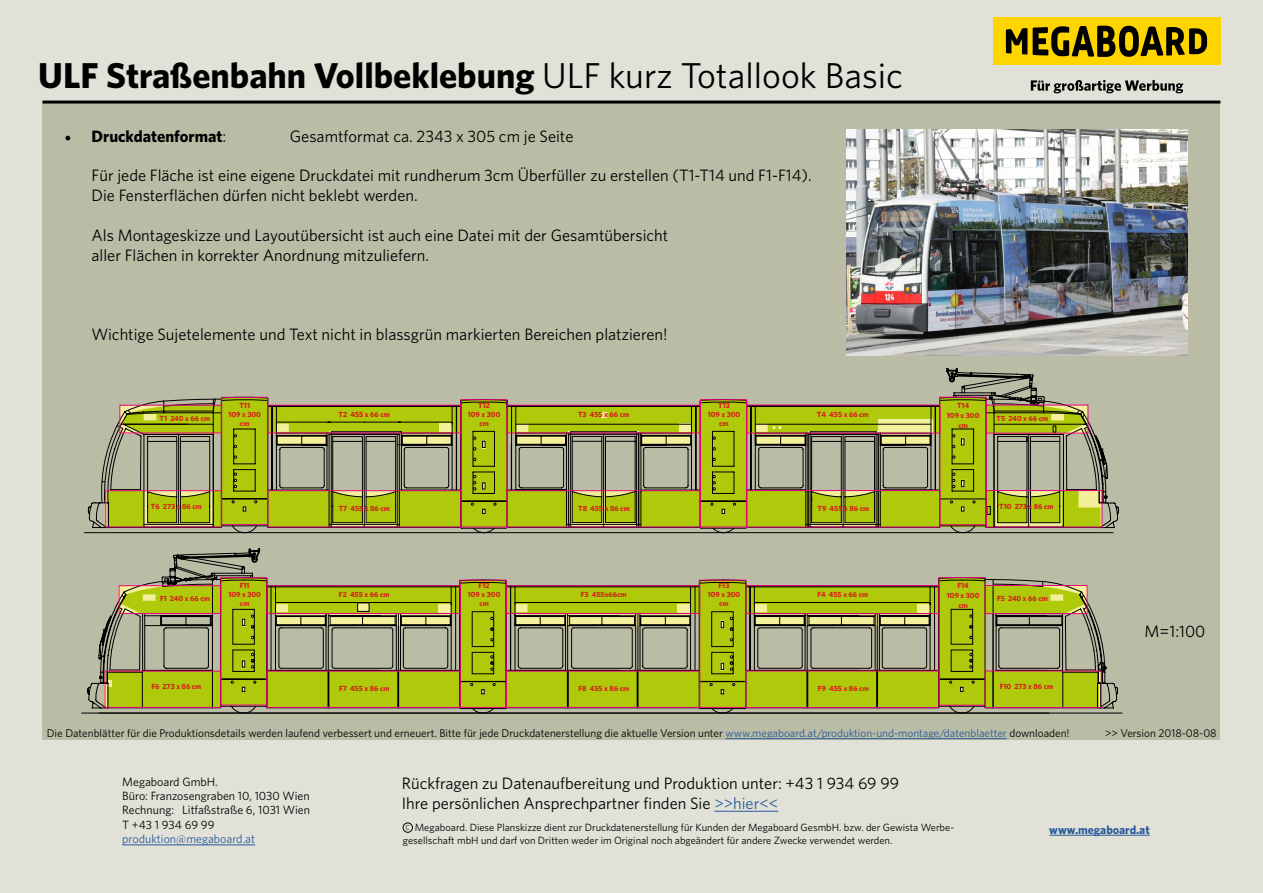
<style>
.page{position:relative;width:1263px;height:893px;background:#e1e1d8}
.page>*{position:absolute;margin:0;border:0;box-sizing:border-box;transform-origin:0 0}
.t1{font:700 36px "Whitney";color:#000}
.t2{font:16.5px/19.8px "Whitney";color:#000}
.t3{font:700 16.5px "Whitney";color:#000}
.t4{font:12px/14.4px "Whitney";color:#000}
.t5{font:12px "Whitney";color:#275b9b}
.t6{font:700 12px "Whitney";color:#275b9b}
.t7{font:11.25px "Whitney";color:#000}
.t8{font:10.5px/12.6px "Whitney";color:#000}
.t9{font:700 7.5px/9px "Whitney";color:#d71f1c;text-align:center}
.s1{font-weight:400}
.s2{font-family:"Minion Pro";font-weight:400;font-size:18px}
.s3{color:#275b9b}
</style>
<div class="page">
<div style="left:43px;top:102px;width:1177px;height:638px;background:#bbbca6"></div>
<hr style="left:43px;top:101px;width:1177px;height:3px;background:#000">
<svg style="left:1031px;top:80px;width:152px;height:13px"></svg>
<div style="left:993px;top:17px;width:227px;height:48px;background:#ffd500"></div>
<svg style="left:1006px;top:26px;width:201px;height:31px"></svg>
<svg style="left:108px;top:397px;width:1003px;height:136px"></svg>
<hr style="left:483px;top:713px;width:639px;height:1px;background:#000">
<svg style="left:161px;top:555px;width:957px;height:158px"></svg>
<svg style="left:81px;top:581px;width:1000px;height:132px"></svg>
<svg style="left:98px;top:603px;width:952px;height:110px"></svg>
<svg style="left:472px;top:368px;width:561px;height:345px"></svg>
<svg style="left:234px;top:434px;width:738px;height:237px"></svg>
<div style="left:221px;top:397px;width:47px;height:128px;border:1px solid #e6007d"></div>
<div style="left:268px;top:405px;width:193px;height:28px;border:1px solid #e6007d"></div>
<div style="left:461px;top:400px;width:46px;height:127px;border:1px solid #e6007d"></div>
<div style="left:507px;top:405px;width:193px;height:28px;border:1px solid #e6007d"></div>
<div style="left:700px;top:400px;width:47px;height:127px;border:1px solid #e6007d"></div>
<div style="left:746px;top:490px;width:194px;height:37px;border:1px solid #e6007d"></div>
<div style="left:939px;top:397px;width:47px;height:128px;border:1px solid #e6007d"></div>
<div style="left:986px;top:490px;width:116px;height:37px;border:1px solid #e6007d"></div>
<div style="left:105px;top:671px;width:116px;height:37px;border:1px solid #e6007d"></div>
<div style="left:119px;top:585px;width:102px;height:29px;border:1px solid #e6007d"></div>
<div style="left:267px;top:585px;width:193px;height:29px;border:1px solid #e6007d"></div>
<div style="left:267px;top:671px;width:193px;height:37px;border:1px solid #e6007d"></div>
<div style="left:460px;top:580px;width:46px;height:128px;border:1px solid #e6007d"></div>
<div style="left:506px;top:585px;width:194px;height:29px;border:1px solid #e6007d"></div>
<div style="left:506px;top:671px;width:194px;height:37px;border:1px solid #e6007d"></div>
<div style="left:745px;top:671px;width:194px;height:37px;border:1px solid #e6007d"></div>
<div style="left:745px;top:585px;width:194px;height:29px;border:1px solid #e6007d"></div>
<div style="left:939px;top:577px;width:46px;height:128px;border:1px solid #e6007d"></div>
<div style="left:985px;top:585px;width:102px;height:29px;border:1px solid #e6007d"></div>
<div style="left:985px;top:671px;width:116px;height:37px;border:1px solid #e6007d"></div>
<img style="left:846px;top:130px;width:341px;height:226px">
<hr style="left:725px;top:738px;width:282px;height:1px;background:#275b9b">
<hr style="left:122px;top:845px;width:133px;height:1px;background:#275b9b">
<hr style="left:1049px;top:835px;width:101px;height:1px;background:#275b9b">
<hr style="left:714px;top:811px;width:64px;height:1px;background:#275b9b">
<div style="left:403px;top:823px;width:10px;height:9px;border:1px solid #000;border-radius:50%"></div>
<h1 class="t1" style="left:38px;top:54px;width:866px">ULF Straßenbahn Vollbeklebung <span class="s1">ULF kurz Totallook Basic</span></h1>
<p class="t3" style="left:64px;top:126px;width:163px"><span class="s2">•</span> Druckdatenformat<span class="s1">:</span></p>
<p class="t2" style="left:290px;top:126px;width:285px">Gesamtformat ca. 2343 x 305 cm je Seite</p>
<p class="t2" style="left:91px;top:165px;width:722px">Für jede Fläche ist eine eigene Druckdatei mit rundherum 3cm Überfüller zu erstellen (T1-T14 und F1-F14).<br>Die Fensterflächen dürfen nicht beklebt werden.</p>
<p class="t2" style="left:91px;top:225px;width:578px">Als Montageskizze und Layoutübersicht ist auch eine Datei mit der Gesamtübersicht aller Flächen in korrekter Anordnung mitzuliefern.</p>
<p class="t2" style="left:91px;top:324px;width:578px">Wichtige Sujetelemente und Text nicht in blassgrün markierten Bereichen platzieren!</p>
<p class="t9" style="left:160px;top:413px;width:52px">T1 240 x 66 cm</p>
<p class="t9" style="left:228px;top:401px;width:34px">T11<br>109 x 300 cm</p>
<p class="t9" style="left:468px;top:401px;width:34px">T12<br>109 x 300 cm</p>
<p class="t9" style="left:708px;top:401px;width:34px">T13<br>109 x 300 cm</p>
<p class="t9" style="left:947px;top:401px;width:34px;line-height:9.8px">T14<br>109 x 300 cm</p>
<p class="t9" style="left:339px;top:409px;width:53px">T2 455 x 66 cm</p>
<p class="t9" style="left:578px;top:409px;width:53px">T3 455 x 66 cm</p>
<p class="t9" style="left:817px;top:409px;width:53px">T4 455 x 66 cm</p>
<p class="t9" style="left:996px;top:413px;width:53px">T5 240 x 66 cm</p>
<p class="t9" style="left:151px;top:502px;width:52px">T6 273 x 86 cm</p>
<p class="t9" style="left:339px;top:503px;width:53px">T7 455 x 86 cm</p>
<p class="t9" style="left:578px;top:503px;width:53px">T8 455 x 86 cm</p>
<p class="t9" style="left:817px;top:503px;width:53px">T9 455 x 86 cm</p>
<p class="t9" style="left:999px;top:502px;width:56px">T10 273 x 86 cm</p>
<p class="t9" style="left:160px;top:593px;width:51px">F1 240 x 66 cm</p>
<p class="t9" style="left:228px;top:581px;width:34px">F11<br>109 x 300 cm</p>
<p class="t9" style="left:468px;top:581px;width:34px">F12<br>109 x 300 cm</p>
<p class="t9" style="left:708px;top:581px;width:34px">F13<br>109 x 300 cm</p>
<p class="t9" style="left:947px;top:581px;width:34px;line-height:9.8px">F14<br>109 x 300 cm</p>
<p class="t9" style="left:339px;top:589px;width:52px">F2 455 x 66 cm</p>
<p class="t9" style="left:581px;top:589px;width:47px">F3 455x66cm</p>
<p class="t9" style="left:817px;top:589px;width:52px">F4 455 x 66 cm</p>
<p class="t9" style="left:997px;top:593px;width:52px">F5 240 x 66 cm</p>
<p class="t2" style="left:1145px;top:621px;width:62px">M=1:100</p>
<p class="t9" style="left:151px;top:682px;width:52px">F6 273 x 86 cm</p>
<p class="t9" style="left:339px;top:683px;width:52px">F7 455 x 86 cm</p>
<p class="t9" style="left:578px;top:683px;width:52px">F8 455 x 86 cm</p>
<p class="t9" style="left:818px;top:683px;width:52px">F9 455 x 86 cm</p>
<p class="t9" style="left:1000px;top:682px;width:55px">F10 273 x 86 cm</p>
<p class="t7" style="left:47px;top:727px;width:1024px">Die Datenblätter für die Produktionsdetails werden laufend verbessert und erneuert. Bitte für jede Druckdatenerstellung die aktuelle Version unter <span class="s3">www.megaboard.at/produktion-und-montage/datenblaetter</span> downloaden!</p>
<p class="t7" style="left:1105px;top:727px;width:113px">&gt;&gt; Version 2018-08-08</p>
<p class="t4" style="left:122px;top:774px;width:189px">Megaboard GmbH.<br>Büro: Franzosengraben 10, 1030 Wien<br>Rechnung: Litfaßstraße 6, 1031 Wien<br>T +43 1 934 69 99</p>
<p class="t5" style="left:122px;top:832px;width:134px">produktion@megaboard.at</p>
<p class="t2" style="left:402px;top:773px;width:499px">Rückfragen zu Datenaufbereitung und Produktion unter: +43 1 934 69 99<br>Ihre persönlichen Ansprechpartner finden Sie <span class="s3">&gt;&gt;hier&lt;&lt;</span></p>
<p class="t8" style="left:403px;top:821px;width:553px;text-indent:12px">Megaboard. Diese Planskizze dient zur Druckdatenerstellung für Kunden der Megaboard GesmbH. bzw. der Gewista Werbe&shy;gesellschaft mbH und darf von Dritten weder im Original noch abgeändert für andere Zwecke verwendet werden.</p>
<p class="t6" style="left:1049px;top:822px;width:102px">www.megaboard.at</p>
</div>
